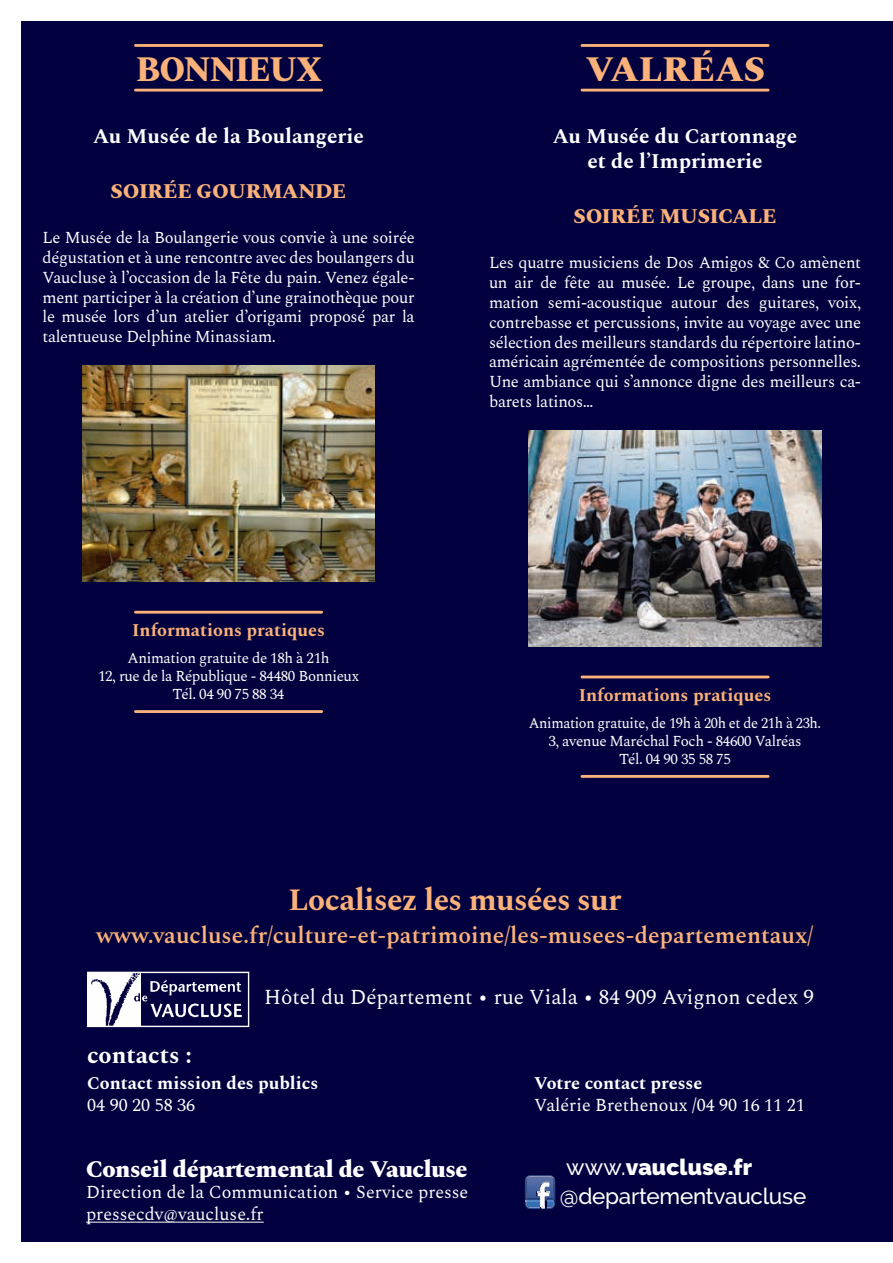
<style>
.page{position:relative;width:893px;height:1263px;background:#fff}
.page>*{position:absolute;margin:0;border:0;box-sizing:border-box;transform-origin:0 0}
.t1{font:800 36px "Spectral";letter-spacing:-.035em;color:#fab27a;scale:.9 1}
.t2{font:800 36px "Spectral";color:#fab27a}
.t3{font:700 31.2px "Spectral";letter-spacing:-.02em;color:#fab27a}
.t4{font:800 24px "Spectral";letter-spacing:-.02em;color:#fff}
.t5{font:700 24px "Spectral";color:#fff}
.t6{font:600 23.4px "Spectral";color:#fab27a}
.t7{font:500 22.35px/29px "Raleway";letter-spacing:-.01em;color:#fff}
.t8{font:700 21px/25.2px "Spectral";color:#fff;text-align:center}
.t9{font:21px "Spectral";color:#fff}
.t10{font:800 21px "Spectral";letter-spacing:-.015em;color:#fab27a}
.t11{font:18px/21.6px "Spectral";color:#fff}
.t12{font:700 18px "Spectral";color:#fff}
.t13{font:700 18px "Spectral";color:#fab27a}
.t14{font:16.5px/19.8px "Spectral";letter-spacing:-.02em;color:#fff;text-align:justify}
.t15{font:15px/18px "Spectral";letter-spacing:-.025em;color:#fff;text-align:center;scale:.96 1}
.t16{font:15px/18px "Spectral";letter-spacing:-.025em;color:#fff;text-align:center}
.s1{font-weight:900}
</style>
<div class="page">
<div style="left:21px;top:21px;width:872px;height:1221px;background:#02003e"></div>
<svg style="left:525px;top:1175px;width:30px;height:34px"></svg>
<img style="left:526px;top:1176px;width:28px;height:6px">
<img style="left:89px;top:974px;width:153px;height:51px">
<div style="left:87px;top:972px;width:162px;height:55px;border:1px solid #fff"></div>
<hr style="left:86px;top:1222px;width:178px;height:1px;background:#fff">
<hr style="left:135px;top:89px;width:187px;height:3px;background:#fab27a">
<hr style="left:135px;top:44px;width:187px;height:3px;background:#fab27a">
<img style="left:82px;top:365px;width:293px;height:216px">
<hr style="left:135px;top:611px;width:187px;height:3px;background:#fab27a">
<hr style="left:135px;top:710px;width:187px;height:3px;background:#fab27a">
<hr style="left:582px;top:89px;width:186px;height:3px;background:#fab27a">
<hr style="left:582px;top:44px;width:186px;height:3px;background:#fab27a">
<img style="left:529px;top:430px;width:292px;height:216px">
<hr style="left:582px;top:675px;width:186px;height:3px;background:#fab27a">
<hr style="left:582px;top:775px;width:186px;height:3px;background:#fab27a">
<h1 class="t1" style="left:136px;top:43px;width:208px">BONNIEUX</h1>
<p class="t8" style="left:93px;top:122px;width:272px">Au Musée de la Boulangerie</p>
<p class="t10" style="left:111px;top:176px;width:237px">SOIRÉE GOURMANDE</p>
<p class="t14" style="left:43px;top:227px;width:374px">Le Musée de la Boulangerie vous convie à une soirée dégustation et à une rencontre avec des boulangers du Vaucluse à l’occasion de la Fête du pain. Venez égale&shy;ment participer à la création d’une grainothèque pour le musée lors d’un atelier d’origami proposé par la talentueuse Delphine Minassiam.</p>
<h1 class="t2" style="left:586px;top:43px;width:181px">VALRÉAS</h1>
<p class="t8" style="left:553px;top:122px;width:246px">Au Musée du Cartonnage et de l’Imprimerie</p>
<p class="t10" style="left:573px;top:201px;width:205px">SOIRÉE MUSICALE</p>
<p class="t14" style="left:489px;top:252px;width:374px">Les quatre musiciens de Dos Amigos &amp; Co amènent un air de fête au musée. Le groupe, dans une for&shy;mation semi-acoustique autour des guitares, voix, contrebasse et percussions, invite au voyage avec une sélection des meilleurs standards du répertoire latino&shy;américain agrémentée de compositions personnelles.<br>Une ambiance qui s’annonce digne des meilleurs ca&shy;barets latinos…</p>
<p class="t13" style="left:132px;top:617px;width:194px">Informations pratiques</p>
<p class="t16" style="left:98px;top:648px;width:263px">Animation gratuite de 18h à 21h<br>12, rue de la République - 84480 Bonnieux<br>Tél. 04 90 75 88 34</p>
<p class="t13" style="left:579px;top:682px;width:194px">Informations pratiques</p>
<p class="t15" style="left:529px;top:712px;width:306px">Animation gratuite, de 19h à 20h et de 21h à 23h.<br>3, avenue Maréchal Foch - 84600 Valréas<br>Tél. 04 90 35 58 75</p>
<h2 class="t3" style="left:288px;top:877px;width:334px">Localisez les musées sur</h2>
<h3 class="t6" style="left:96px;top:918px;width:718px">www.vaucluse.fr/culture-et-patrimoine/les-musees-departementaux/</h3>
<h3 class="t5" style="left:87px;top:1038px;width:106px">contacts :</h3>
<p class="t9" style="left:264px;top:982px;width:551px">Hôtel du Département • rue Viala • 84 909 Avignon cedex 9</p>
<p class="t12" style="left:87px;top:1070px;width:233px">Contact mission des publics</p>
<p class="t11" style="left:87px;top:1093px;width:109px">04 90 20 58 36</p>
<h3 class="t4" style="left:86px;top:1151px;width:383px">Conseil départemental de Vaucluse</h3>
<p class="t11" style="left:86px;top:1180px;width:384px">Direction de la Communication • Service presse pressecdv@vaucluse.fr</p>
<p class="t12" style="left:534px;top:1070px;width:170px">Votre contact presse</p>
<p class="t11" style="left:534px;top:1093px;width:272px">Valérie Brethenoux /04 90 16 11 21</p>
<h3 class="t7" style="left:560px;top:1152px;width:248px">www.<span class="s1">vaucluse.fr </span>@departementvaucluse</h3>
</div>
